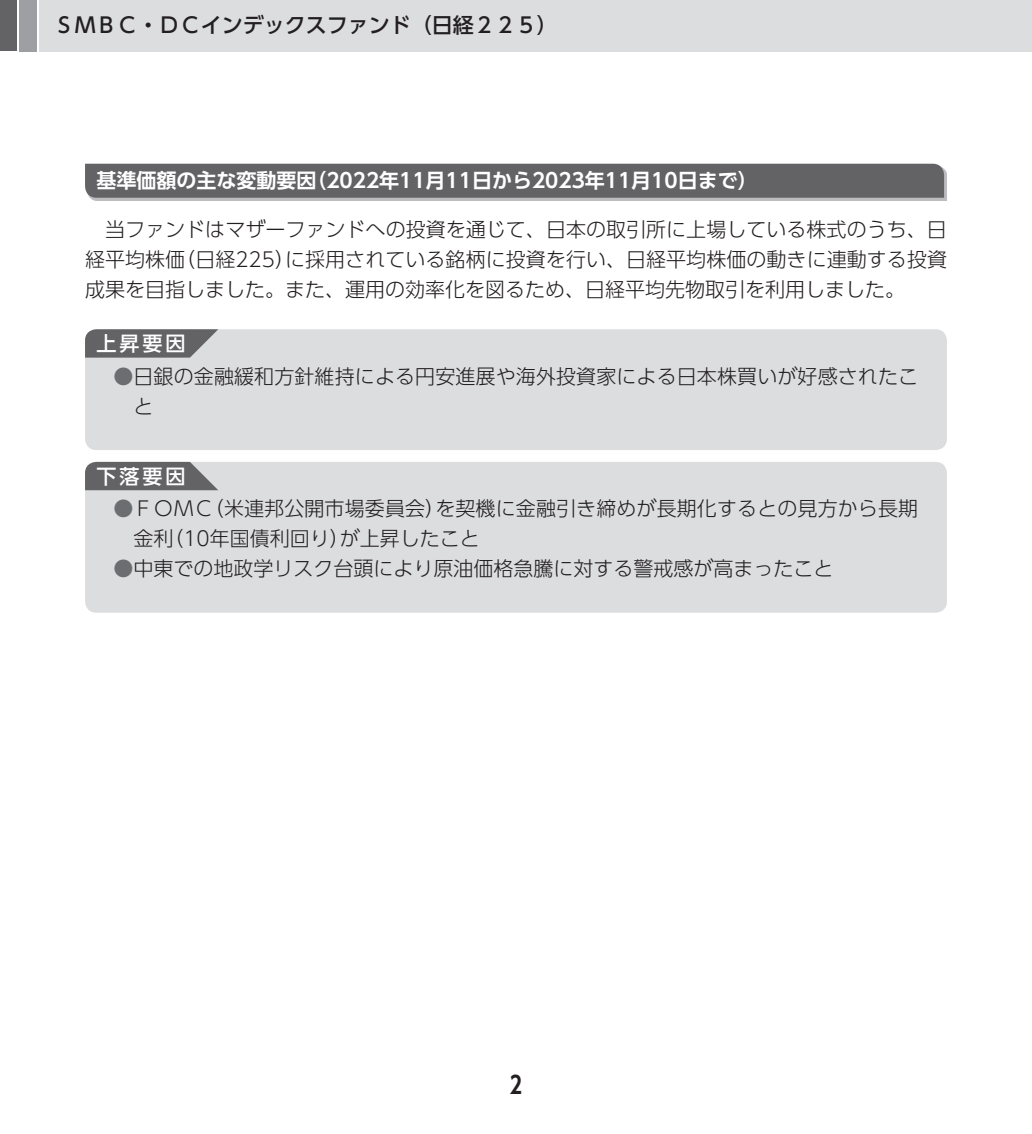
<style>
.page{position:relative;width:1032px;height:1134px;background:#fff}
.page>*{position:absolute;margin:0;border:0;box-sizing:border-box;transform-origin:0 0}
.t1{font:700 24px "UD Shin Go Pro De";color:#231f20}
.t2{font:500 21px "UD Shin Go Pro";color:#231f20}
.t3{font:300 20px/30px "UD Shin Go Pro";color:#231f20}
.t4{font:700 20px "UD Shin Go Pro De";color:#fff}
.t5{font:500 20px "UD Shin Go Pro";letter-spacing:.15em;color:#fff}
.s1{color:#6c6d70}
</style>
<div class="page">
<div style="left:0;top:0;width:17px;height:51px;background:#636366"></div>
<div style="left:20px;top:0;width:17px;height:51px;background:#9d9fa2"></div>
<div style="left:40px;top:0;width:992px;height:51px;background:#dcdddf"></div>
<div style="left:88px;top:166px;width:859px;height:35px;background:#bcbdc0"></div>
<div style="left:85px;top:164px;width:859px;height:34px;background:#636366"></div>
<div style="left:85px;top:358px;width:862px;height:64px;background:#dcdddf"></div>
<div style="left:85px;top:490px;width:862px;height:94px;background:#dcdddf"></div>
<svg style="left:85px;top:329px;width:862px;height:29px;background:#cbccce"></svg>
<div style="left:85px;top:422px;width:862px;height:28px;background:#dcdddf"></div>
<svg style="left:85px;top:462px;width:862px;height:28px;background:#cbccce"></svg>
<div style="left:85px;top:584px;width:862px;height:29px;background:#dcdddf"></div>
<p class="t2" style="left:54px;top:8px;width:506px">ＳＭＢＣ・ＤＣインデックスファンド（日経２２５）</p>
<p class="t4" style="left:96px;top:164px;width:663px">基準価額の主な変動要因（2022年11月11日から2023年11月10日まで）</p>
<p class="t3" style="left:85px;top:214px;width:863px;text-align:justify">　当ファンドはマザーファンドへの投資を通じて、日本の取引所に上場している株式のうち、日経平均株価（日経225）に採用されている銘柄に投資を行い、日経平均株価の動きに連動する投資成果を目指しました。また、運用の効率化を図るため、日経平均先物取引を利用しました。</p>
<p class="t5" style="left:96px;top:327px;width:91px">上昇要因</p>
<p class="t3" style="left:133px;top:360px;width:786px;text-indent:-20px"><span class="s1">●</span>日銀の金融緩和方針維持による円安進展や海外投資家による日本株買いが好感されたこと</p>
<p class="t5" style="left:96px;top:460px;width:91px">下落要因</p>
<p class="t3" style="left:133px;top:493px;width:786px;text-indent:-20px"><span class="s1">●</span>ＦＯＭＣ（米連邦公開市場委員会）を契機に金融引き締めが長期化するとの見方から長期金利（10年国債利回り）が上昇したこと</p>
<p class="t3" style="left:113px;top:553px;width:721px"><span class="s1">●</span>中東での地政学リスク台頭により原油価格急騰に対する警戒感が高まったこと</p>
<p class="t1" style="left:510px;top:1065px;width:14px">2</p>
</div>
